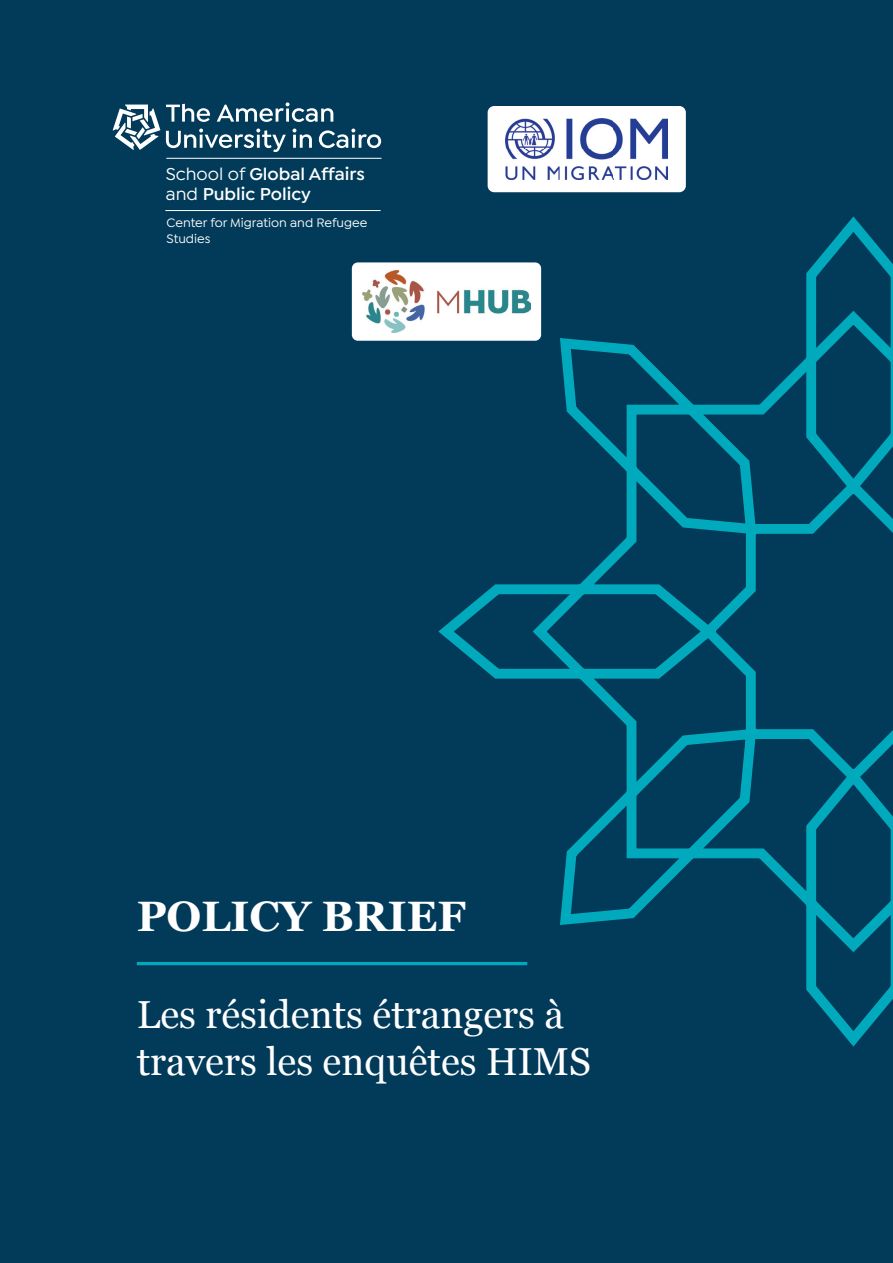
<style>
.page{position:relative;width:893px;height:1263px;background:#023b5a}
.page>*{position:absolute;margin:0;border:0;box-sizing:border-box;transform-origin:0 0}
.t1{font:700 42.45px "Georgia";color:#fff}
.t2{font:39px/46.5px "Georgia";color:#fff}
.t3{font:600 18.3px/19.6px "Isidora Sans";color:#fff}
.t4{font:500 13.05px/15.8px "Isidora Sans";color:#fff}
.s1{font-weight:500}
</style>
<div class="page">
<svg style="left:431px;top:216px;width:462px;height:831px"></svg>
<hr style="left:137px;top:962px;width:390px;height:3px;background:#00aabc">
<div style="left:352px;top:262px;width:189px;height:79px;background:#fff;border-radius:6px"></div>
<img style="left:362px;top:270px;width:169px;height:63px">
<svg style="left:166px;top:129px;width:120px;height:23px"></svg>
<svg style="left:293px;top:129px;width:19px;height:19px"></svg>
<svg style="left:319px;top:129px;width:62px;height:19px"></svg>
<svg style="left:166px;top:104px;width:44px;height:18px"></svg>
<svg style="left:217px;top:102px;width:116px;height:20px"></svg>
<svg style="left:113px;top:105px;width:47px;height:45px"></svg>
<hr style="left:166px;top:158px;width:215px;height:1px;background:#fff">
<hr style="left:165px;top:210px;width:216px;height:1px;background:#fff">
<div style="left:488px;top:106px;width:198px;height:86px;background:#fff;border-radius:7px"></div>
<img style="left:506px;top:119px;width:161px;height:61px">
<p class="t3" style="left:166px;top:164px;width:200px"><span class="s1">School of</span> Global Affairs <span class="s1">and</span> Public Policy</p>
<p class="t4" style="left:167px;top:215px;width:202px">Center for Migration and Refugee<br>Studies</p>
<p class="t1" style="left:137px;top:884px;width:331px">POLICY BRIEF</p>
<p class="t2" style="left:137px;top:991px;width:456px">Les résidents étrangers à travers les enquêtes HIMS</p>
</div>
